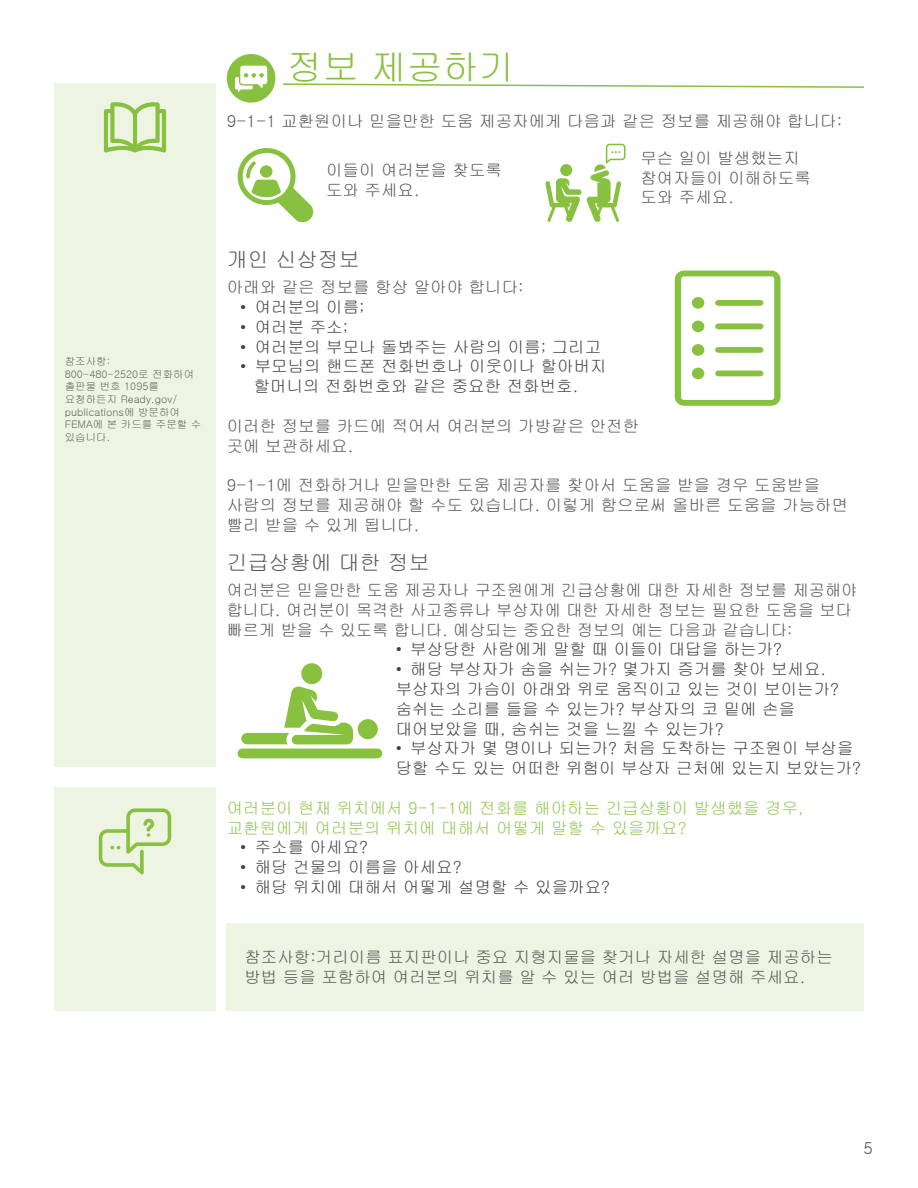
<style>
.page{position:relative;width:918px;height:1188px;background:#fff}
.page>*{position:absolute;margin:0;border:0;box-sizing:border-box;transform-origin:0 0}
.Heading{font:36px "Gulim";color:#88c140}
.Heading_2{font:21px "Gulim";color:#565659}
.t1{font:16.5px/19.8px "Gulim";color:#565659}
.t2{font:16.5px/19.8px "Gulim";color:#414042}
.t3{font:16.5px/19.8px "Gulim";color:#94c54f}
.Note{font:10.5px/12.6px "Gulim";color:#565659}
</style>
<div class="page">
<div style="left:227px;top:54px;width:48px;height:49px;background:#88c140;border-radius:50%"></div>
<svg style="left:235px;top:66px;width:32px;height:26px"></svg>
<svg style="left:238px;top:148px;width:75px;height:74px"></svg>
<svg style="left:545px;top:144px;width:81px;height:78px"></svg>
<svg style="left:674px;top:270px;width:107px;height:136px"></svg>
<div style="left:301px;top:663px;width:21px;height:21px;background:#88c140;border-radius:50%"></div>
<div style="left:358px;top:719px;width:20px;height:20px;background:#88c140;border-radius:10px"></div>
<svg style="left:241px;top:686px;width:112px;height:58px"></svg>
<div style="left:238px;top:749px;width:144px;height:9px;background:#88c140;border-radius:5px"></div>
<svg style="left:283px;top:83px;width:581px;height:5px"></svg>
<div style="left:54px;top:83px;width:162px;height:684px;background:#edf5e2"></div>
<div style="left:54px;top:788px;width:162px;height:223px;background:#edf5e2"></div>
<svg style="left:99px;top:808px;width:72px;height:66px"></svg>
<div style="left:227px;top:924px;width:637px;height:87px;background:#edf5e2"></div>
<p class="Note" style="left:65px;top:355px;width:47px">참조사항:</p>
<p class="Note" style="left:65px;top:368px;width:138px">800-480-2520로 전화하여 출판물 번호 1095를 요청하든지 Ready.gov/ publications에 방문하여<br>FEMA에 본 카드를 주문할 수 있습니다.</p>
<h2 class="Heading" style="left:287px;top:49px;width:229px">정보 제공하기</h2>
<p class="t1" style="left:227px;top:111px;width:617px">9-1-1 교환원이나 믿을만한 도움 제공자에게 다음과 같은 정보를 제공해야 합니다:</p>
<p class="t1" style="left:326px;top:160px;width:177px">이들이 여러분을 찾도록 도와 주세요.</p>
<p class="t1" style="left:640px;top:148px;width:172px">무슨 일이 발생했는지 참여자들이 이해하도록 도와 주세요.</p>
<h3 class="Heading_2" style="left:227px;top:249px;width:134px">개인 신상정보</h3>
<p class="t1" style="left:227px;top:277px;width:298px">아래와 같은 정보를 항상 알아야 합니다:</p>
<p class="t2" style="left:240px;top:297px;width:126px">• 여러분의 이름;</p>
<p class="t2" style="left:240px;top:317px;width:109px">• 여러분 주소;</p>
<p class="t2" style="left:240px;top:337px;width:362px">• 여러분의 부모나 돌봐주는 사람의 이름; 그리고</p>
<p class="t2" style="left:254px;top:357px;width:354px;text-indent:-13px">• 부모님의 핸드폰 전화번호나 이웃이나 할아버지 할머니의 전화번호와 같은 중요한 전화번호.</p>
<p class="t1" style="left:227px;top:416px;width:414px">이러한 정보를 카드에 적어서 여러분의 가방같은 안전한 곳에 보관하세요.</p>
<p class="t1" style="left:227px;top:475px;width:623px">9-1-1에 전화하거나 믿을만한 도움 제공자를 찾아서 도움을 받을 경우 도움받을 사람의 정보를 제공해야 할 수도 있습니다. 이렇게 함으로써 올바른 도움을 가능하면 빨리 받을 수 있게 됩니다.</p>
<h3 class="Heading_2" style="left:227px;top:551px;width:204px">긴급상황에 대한 정보</h3>
<p class="t1" style="left:227px;top:580px;width:632px">여러분은 믿을만한 도움 제공자나 구조원에게 긴급상황에 대한 자세한 정보를 제공해야 합니다. 여러분이 목격한 사고종류나 부상자에 대한 자세한 정보는 필요한 도움을 보다 빠르게 받을 수 있도록 합니다. 예상되는 중요한 정보의 예는 다음과 같습니다:</p>
<p class="t2" style="left:396px;top:640px;width:388px">• 부상당한 사람에게 말할 때 이들이 대답을 하는가?</p>
<p class="t2" style="left:396px;top:659px;width:445px">• 해당 부상자가 숨을 쉬는가? 몇가지 증거를 찾아 보세요. 부상자의 가슴이 아래와 위로 움직이고 있는 것이 보이는가? 숨쉬는 소리를 들을 수 있는가? 부상자의 코 밑에 손을 대어보았을 때, 숨쉬는 것을 느낄 수 있는가?</p>
<p class="t2" style="left:396px;top:739px;width:467px">• 부상자가 몇 명이나 되는가? 처음 도착하는 구조원이 부상을 당할 수도 있는 어떠한 위험이 부상자 근처에 있는지 보았는가?</p>
<p class="t3" style="left:227px;top:798px;width:579px">여러분이 현재 위치에서 9-1-1에 전화를 해야하는 긴급상황이 발생했을 경우, 교환원에게 여러분의 위치에 대해서 어떻게 말할 수 있을까요?</p>
<p class="t2" style="left:240px;top:838px;width:129px">• 주소를 아세요?</p>
<p class="t2" style="left:240px;top:857px;width:223px">• 해당 건물의 이름을 아세요?</p>
<p class="t2" style="left:240px;top:877px;width:371px">• 해당 위치에 대해서 어떻게 설명할 수 있을까요?</p>
<p class="t1" style="left:244px;top:948px;width:590px">참조사항:거리이름 표지판이나 중요 지형지물을 찾거나 자세한 설명을 제공하는 방법 등을 포함하여 여러분의 위치를 알 수 있는 여러 방법을 설명해 주세요.</p>
<p class="t1" style="left:864px;top:1138px;width:11px">5</p>
</div>
